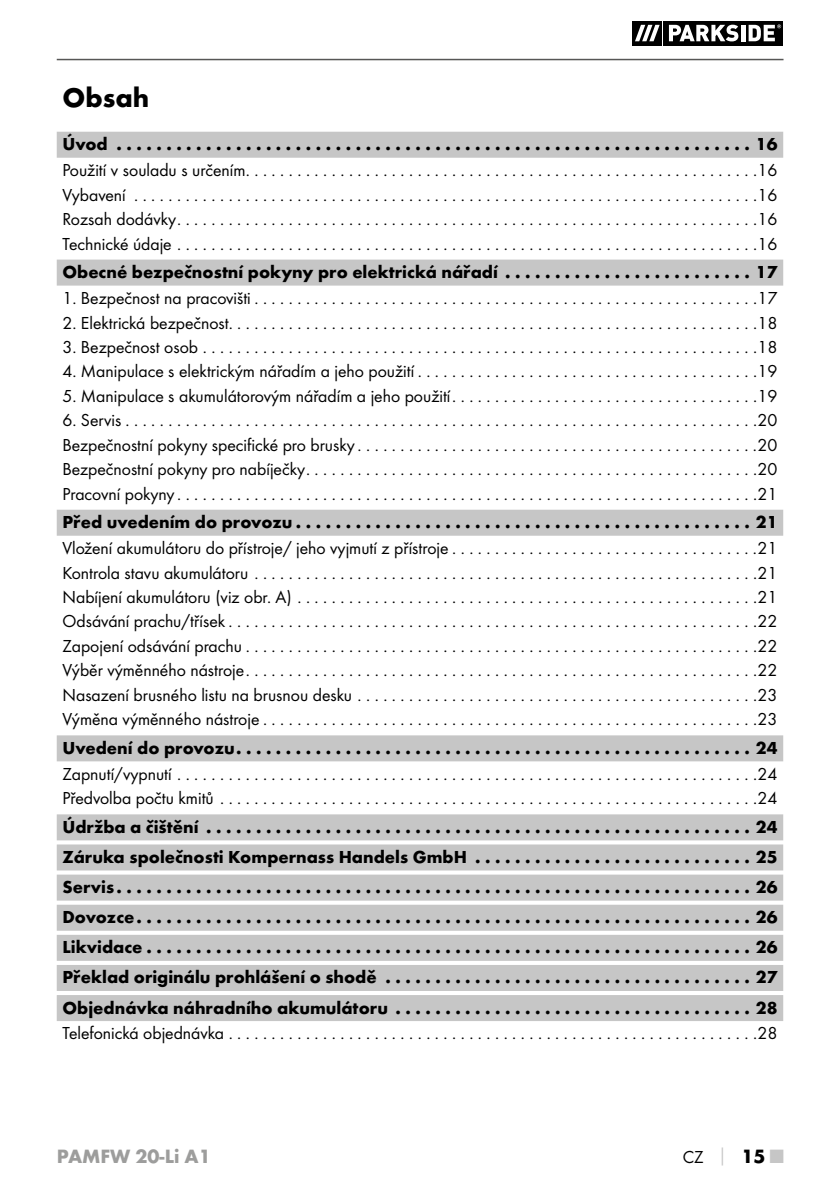
<style>
.page{position:relative;width:840px;height:1191px;background:#fff}
.page>*{position:absolute;margin:0;border:0;box-sizing:border-box;transform-origin:0 0}
.t1{font:700 28px "Futura";color:#000}
.t2{font:700 20px "Futura";color:#9d9d9c}
.t3{font:18px/24.4px "Futura Boo";color:#000;text-align:justify}
.t4{font:700 18px/30px "Futura";color:#000;text-align:justify}
.s1{font-family:"Futura";font-weight:700;color:#c6c6c6}
.s2{font-family:"Futura";font-weight:700;font-size:20px}
.s3{font-family:"Futura";font-weight:700;font-size:20px;color:#c6c6c6}
</style>
<div class="page">
<hr style="left:57px;top:59px;width:726px;height:1px;background:#575756">
<svg style="left:661px;top:21px;width:1px;height:24px"></svg>
<svg style="left:632px;top:21px;width:29px;height:24px"></svg>
<svg style="left:663px;top:21px;width:119px;height:24px"></svg>
<svg style="left:634px;top:25px;width:25px;height:16px"></svg>
<svg style="left:668px;top:25px;width:70px;height:16px"></svg>
<svg style="left:740px;top:25px;width:4px;height:16px"></svg>
<svg style="left:748px;top:24px;width:32px;height:17px"></svg>
<div style="left:57px;top:132px;width:725px;height:26px;background:#c6c6c6"></div>
<div style="left:57px;top:260px;width:725px;height:26px;background:#c6c6c6"></div>
<div style="left:57px;top:510px;width:725px;height:26px;background:#c6c6c6"></div>
<div style="left:57px;top:735px;width:725px;height:26px;background:#c6c6c6"></div>
<div style="left:57px;top:814px;width:725px;height:26px;background:#c6c6c6"></div>
<div style="left:57px;top:844px;width:725px;height:26px;background:#c6c6c6"></div>
<div style="left:57px;top:874px;width:725px;height:26px;background:#c6c6c6"></div>
<div style="left:57px;top:904px;width:725px;height:26px;background:#c6c6c6"></div>
<div style="left:57px;top:934px;width:725px;height:26px;background:#c6c6c6"></div>
<div style="left:57px;top:965px;width:725px;height:26px;background:#c6c6c6"></div>
<div style="left:57px;top:995px;width:725px;height:26px;background:#c6c6c6"></div>
<h1 class="t1" style="left:62px;top:80px;width:88px">Obsah</h1>
<p class="t4" style="left:62px;top:129px;width:716px">Úvod . . . . . . . . . . . . . . . . . . . . . . . . . . . . . . . . . . . . . . . . . . . . . . . . . . . . . . . . . . . . . . . . 16</p>
<p class="t3" style="left:62px;top:158px;width:716px">Použití v souladu s určením . . . . . . . . . . . . . . . . . . . . . . . . . . . . . . . . . . . . . . . . . . . . . . . . . . . . . . . . . . . 16<br>Vybavení . . . . . . . . . . . . . . . . . . . . . . . . . . . . . . . . . . . . . . . . . . . . . . . . . . . . . . . . . . . . . . . . . . . . . . . . 16<br>Rozsah dodávky . . . . . . . . . . . . . . . . . . . . . . . . . . . . . . . . . . . . . . . . . . . . . . . . . . . . . . . . . . . . . . . . . . . 16<br>Technické údaje . . . . . . . . . . . . . . . . . . . . . . . . . . . . . . . . . . . . . . . . . . . . . . . . . . . . . . . . . . . . . . . . . . . 16</p>
<p class="t4" style="left:62px;top:257px;width:716px">Obecné bezpečnostní pokyny pro elektrická nářadí . . . . . . . . . . . . . . . . . . . . . . . . . 17</p>
<p class="t3" style="left:62px;top:286px;width:716px">1. Bezpečnost na pracovišti . . . . . . . . . . . . . . . . . . . . . . . . . . . . . . . . . . . . . . . . . . . . . . . . . . . . . . . . . . 17<br>2.Elektrická bezpečnost..............................................................18</p>
<p class="t3" style="left:62px;top:334px;width:716px">3. Bezpečnost osob . . . . . . . . . . . . . . . . . . . . . . . . . . . . . . . . . . . . . . . . . . . . . . . . . . . . . . . . . . . . . . . . 18</p>
<p class="t3" style="left:62px;top:359px;width:716px">4. Manipulace s elektrickým nářadím a jeho použití . . . . . . . . . . . . . . . . . . . . . . . . . . . . . . . . . . . . . . . 19</p>
<p class="t3" style="left:62px;top:383px;width:716px">5. Manipulace s akumulátorovým nářadím a jeho použití . . . . . . . . . . . . . . . . . . . . . . . . . . . . . . . . . . . 19</p>
<p class="t3" style="left:62px;top:408px;width:716px">6. Servis . . . . . . . . . . . . . . . . . . . . . . . . . . . . . . . . . . . . . . . . . . . . . . . . . . . . . . . . . . . . . . . . . . . . . . . . . 20<br>Bezpečnostní pokyny specifické pro brusky . . . . . . . . . . . . . . . . . . . . . . . . . . . . . . . . . . . . . . . . . . . . . . 20<br>Bezpečnostní pokyny pro nabíječky . . . . . . . . . . . . . . . . . . . . . . . . . . . . . . . . . . . . . . . . . . . . . . . . . . . . 20<br>Pracovní pokyny . . . . . . . . . . . . . . . . . . . . . . . . . . . . . . . . . . . . . . . . . . . . . . . . . . . . . . . . . . . . . . . . . . . 21</p>
<p class="t4" style="left:62px;top:507px;width:716px">Před uvedením do provozu . . . . . . . . . . . . . . . . . . . . . . . . . . . . . . . . . . . . . . . . . . . . . . 21</p>
<p class="t3" style="left:62px;top:536px;width:716px">Vložení akumulátoru do přístroje/ jeho vyjmutí z přístroje . . . . . . . . . . . . . . . . . . . . . . . . . . . . . . . . . . . 21<br>Kontrola stavu akumulátoru . . . . . . . . . . . . . . . . . . . . . . . . . . . . . . . . . . . . . . . . . . . . . . . . . . . . . . . . . . 21<br>Nabíjení akumulátoru (viz obr. A) . . . . . . . . . . . . . . . . . . . . . . . . . . . . . . . . . . . . . . . . . . . . . . . . . . . . . 21<br>Odsávání prachu/třísek . . . . . . . . . . . . . . . . . . . . . . . . . . . . . . . . . . . . . . . . . . . . . . . . . . . . . . . . . . . . . 22<br>Zapojení odsávání prachu . . . . . . . . . . . . . . . . . . . . . . . . . . . . . . . . . . . . . . . . . . . . . . . . . . . . . . . . . . . 22<br>Výběr výměnného nástroje . . . . . . . . . . . . . . . . . . . . . . . . . . . . . . . . . . . . . . . . . . . . . . . . . . . . . . . . . . . 22<br>Nasazení brusného listu na brusnou desku . . . . . . . . . . . . . . . . . . . . . . . . . . . . . . . . . . . . . . . . . . . . . . 23<br>Výměna výměnného nástroje . . . . . . . . . . . . . . . . . . . . . . . . . . . . . . . . . . . . . . . . . . . . . . . . . . . . . . . . . 23</p>
<p class="t4" style="left:62px;top:732px;width:716px">Uvedení do provozu . . . . . . . . . . . . . . . . . . . . . . . . . . . . . . . . . . . . . . . . . . . . . . . . . . . . 24</p>
<p class="t3" style="left:62px;top:761px;width:716px">Zapnutí/vypnutí . . . . . . . . . . . . . . . . . . . . . . . . . . . . . . . . . . . . . . . . . . . . . . . . . . . . . . . . . . . . . . . . . . . 24<br>Předvolba počtu kmitů . . . . . . . . . . . . . . . . . . . . . . . . . . . . . . . . . . . . . . . . . . . . . . . . . . . . . . . . . . . . . . 24</p>
<p class="t4" style="left:62px;top:811px;width:716px">Údržba a čištění . . . . . . . . . . . . . . . . . . . . . . . . . . . . . . . . . . . . . . . . . . . . . . . . . . . . . . . 24<br>Záruka společnosti Kompernass -Handels -GmbH . . . . . . . . . . . . . . . . . . . . . . . . . . . . 25<br>Servis . . . . . . . . . . . . . . . . . . . . . . . . . . . . . . . . . . . . . . . . . . . . . . . . . . . . . . . . . . . . . . . . 26<br>Dovozce . . . . . . . . . . . . . . . . . . . . . . . . . . . . . . . . . . . . . . . . . . . . . . . . . . . . . . . . . . . . . . 26<br>Likvidace . . . . . . . . . . . . . . . . . . . . . . . . . . . . . . . . . . . . . . . . . . . . . . . . . . . . . . . . . . . . . 26<br>Překlad originálu prohlášení o shodě . . . . . . . . . . . . . . . . . . . . . . . . . . . . . . . . . . . . . 27<br>Objednávka náhradního akumulátoru . . . . . . . . . . . . . . . . . . . . . . . . . . . . . . . . . . . . 28</p>
<p class="t3" style="left:62px;top:1021px;width:716px">Telefonická objednávka . . . . . . . . . . . . . . . . . . . . . . . . . . . . . . . . . . . . . . . . . . . . . . . . . . . . . . . . . . . . . 28</p>
<p class="t2" style="left:57px;top:1143px;width:155px">PAMFW 20-Li A1</p>
<p class="t3" style="left:682px;top:1144px;width:102px">CZ <span class="s1">│</span> <span class="s2">15</span> <span class="s3">■</span></p>
</div>
